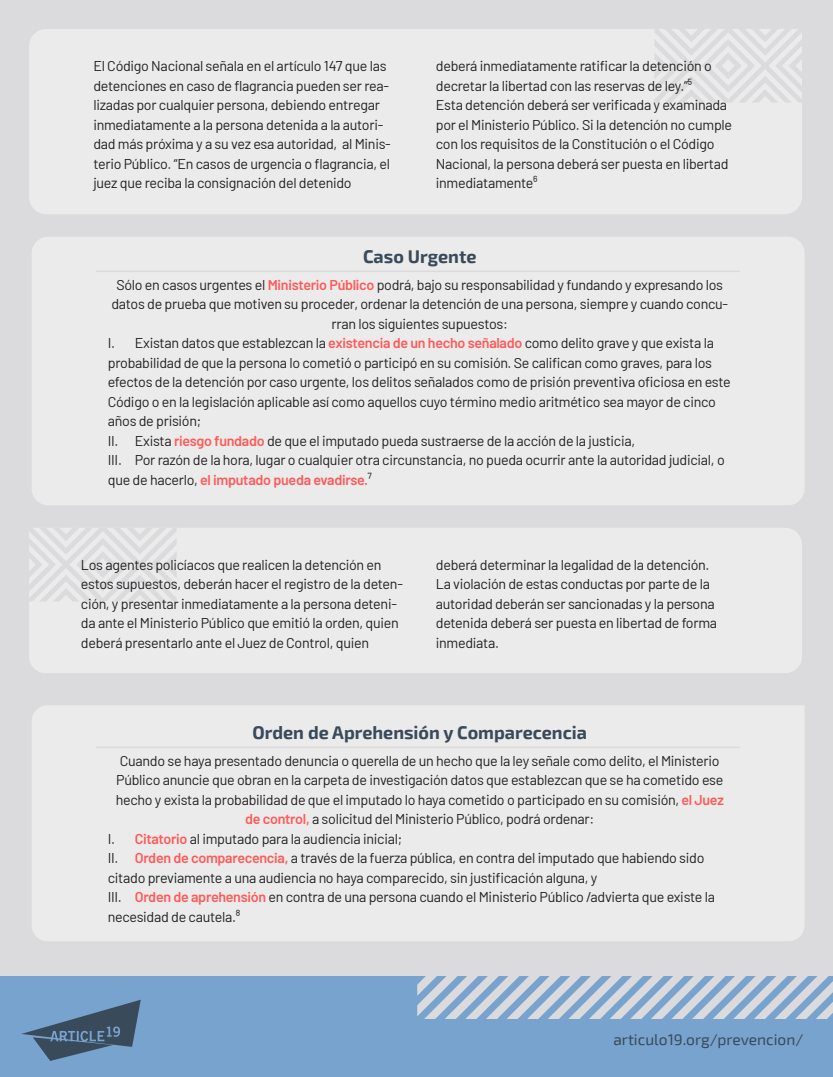
<style>
.page{position:relative;width:833px;height:1077px;background:#fff}
.page>*{position:absolute;margin:0;border:0;box-sizing:border-box;transform-origin:0 0}
.t1{font:700 18px "Exo 2";color:#394a5a}
.t2{font:15.52px "Exo 2";color:#394a5a}
.t3{font:14.25px/19.5px "Barlow";letter-spacing:-.02em;color:#231f20}
.t4{font:600 14.25px "Barlow";letter-spacing:-.02em;color:#ff5a58}
.s1{font-weight:600;color:#ff5a58}
.s2{font-weight:400;color:#231f20}
</style>
<div class="page">
<div style="left:0;top:0;width:832px;height:1076px;background:#dbdbdd"></div>
<div style="left:29px;top:29px;width:772px;height:185px;background:#ebebeb"></div>
<div style="left:29px;top:528px;width:772px;height:145px;background:#ebebeb"></div>
<svg style="left:654px;top:29px;width:147px;height:74px"></svg>
<svg style="left:29px;top:528px;width:147px;height:73px"></svg>
<div style="left:32px;top:237px;width:772px;height:268px;background:#ebebeb;border-radius:16px"></div>
<hr style="left:96px;top:271px;width:643px;height:1px;background:#dbdbdd">
<div style="left:32px;top:705px;width:772px;height:236px;background:#ebebeb"></div>
<hr style="left:96px;top:746px;width:643px;height:2px;background:#dbdbdd">
<div style="left:0;top:976px;width:832px;height:101px;background:#78a3cf"></div>
<svg style="left:21px;top:999px;width:120px;height:62px"></svg>
<svg style="left:417px;top:976px;width:415px;height:43px"></svg>
<p class="t3" style="left:93px;top:55px;width:299px">El Código Nacional señala en el artículo 147 que las detenciones en caso de flagrancia pueden ser rea&shy;lizadas por cualquier persona, debiendo entregar inmediatamente a la persona detenida a la autori&shy;dad más próxima y a su vez esa autoridad, al Minis&shy;terio Público. “En casos de urgencia o flagrancia, el juez que reciba la consignación del detenido</p>
<p class="t3" style="left:435px;top:55px;width:297px">deberá inmediatamente ratificar la detención o decretar la libertad con las reservas de ley.”⁵<br>Esta detención deberá ser verificada y examinada por el Ministerio Público. Si la detención no cumple con los requisitos de la Constitución o el Código Nacional, la persona deberá ser puesta en libertad inmediatamente⁶</p>
<p class="t1" style="left:363px;top:243px;width:115px">Caso Urgente</p>
<p class="t3" style="left:116px;top:274px;width:607px">Sólo en casos urgentes el <span class="s1">Ministerio Público</span> podrá, bajo su responsabilidad y fundando y expresando los</p>
<p class="t3" style="left:111px;top:293px;width:617px">datos de prueba que motiven su proceder, ordenar la detención de una persona, siempre y cuando concu-</p>
<p class="t3" style="left:331px;top:313px;width:178px">rran los siguientes supuestos:</p>
<p class="t3" style="left:108px;top:332px;width:607px">I. Existan datos que establezcan la <span class="s1">existencia de un hecho señalado</span> como delito grave y que exista la</p>
<p class="t3" style="left:108px;top:352px;width:605px">probabilidad de que la persona lo cometió o participó en su comisión. Se califican como graves, para los</p>
<p class="t3" style="left:108px;top:371px;width:624px">efectos de la detención por caso urgente, los delitos señalados como de prisión preventiva oficiosa en este</p>
<p class="t3" style="left:108px;top:391px;width:609px">Código o en la legislación aplicable así como aquellos cuyo término medio aritmético sea mayor de cinco</p>
<p class="t3" style="left:108px;top:410px;width:95px">años de prisión;</p>
<p class="t3" style="left:108px;top:430px;width:528px">II. Exista <span class="s1">riesgo fundado</span> de que el imputado pueda sustraerse de la acción de la justicia,</p>
<p class="t3" style="left:108px;top:449px;width:618px">III. Por razón de la hora, lugar o cualquier otra circunstancia, no pueda ocurrir ante la autoridad judicial, o</p>
<p class="t4" style="left:108px;top:469px;width:265px"><span class="s2">que de hacerlo,</span> el imputado pueda evadirse.<span class="s2">⁷</span></p>
<p class="t3" style="left:81px;top:554px;width:323px">Los agentes policíacos que realicen la detención en estos supuestos, deberán hacer el registro de la deten&shy;ción, y presentar inmediatamente a la persona deteni&shy;da ante el Ministerio Público que emitió la orden, quien deberá presentarlo ante el Juez de Control, quien</p>
<p class="t3" style="left:435px;top:554px;width:282px">deberá determinar la legalidad de la detención.<br>La violación de estas conductas por parte de la autoridad deberán ser sancionadas y la persona detenida deberá ser puesta en libertad de forma inmediata.</p>
<p class="t1" style="left:252px;top:719px;width:336px">Orden de Aprehensión y Comparecencia</p>
<p class="t3" style="left:120px;top:750px;width:601px">Cuando se haya presentado denuncia o querella de un hecho que la ley señale como delito, el Ministerio</p>
<p class="t3" style="left:116px;top:769px;width:608px">Público anuncie que obran en la carpeta de investigación datos que establezcan que se ha cometido ese</p>
<p class="t3" style="left:116px;top:789px;width:609px">hecho y exista la probabilidad de que el imputado lo haya cometido o participado en su comisión, <span class="s1">el Juez</span></p>
<p class="t3" style="left:245px;top:808px;width:350px"><span class="s1">de control,</span> a solicitud del Ministerio Público, podrá ordenar:</p>
<p class="t3" style="left:108px;top:828px;width:296px">I. <span class="s1">Citatorio</span> al imputado para la audiencia inicial;</p>
<p class="t3" style="left:108px;top:847px;width:598px">II. <span class="s1">Orden de comparecencia,</span> a través de la fuerza pública, en contra del imputado que habiendo sido</p>
<p class="t3" style="left:108px;top:867px;width:491px">citado previamente a una audiencia no haya comparecido, sin justificación alguna, y</p>
<p class="t3" style="left:108px;top:886px;width:608px">III. <span class="s1">Orden de aprehensión</span> en contra de una persona cuando el Ministerio Público /advierta que existe la</p>
<p class="t3" style="left:108px;top:906px;width:134px">necesidad de cautela.⁸</p>
<p class="t2" style="left:613px;top:1028px;width:191px">articulo19.org/prevencion/</p>
</div>
